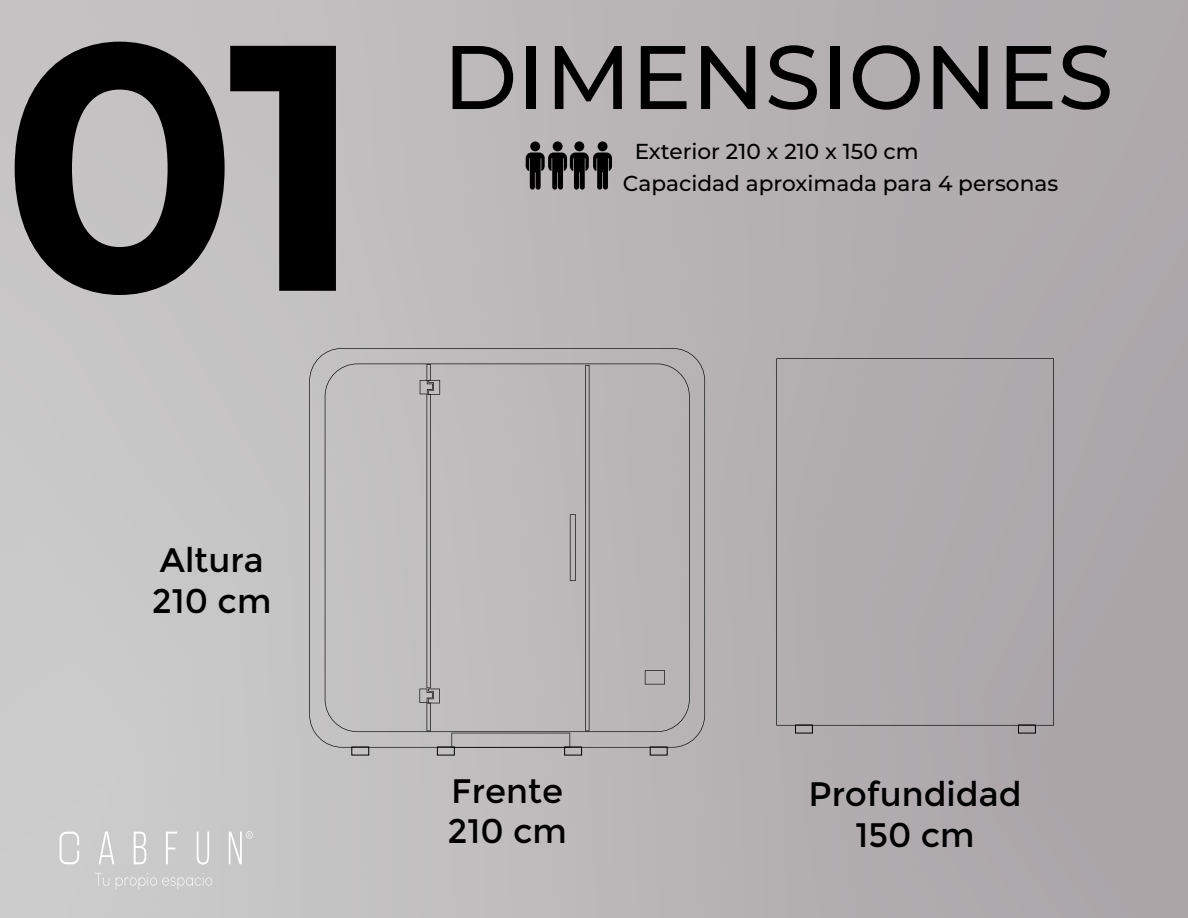
<style>
.page{position:relative;width:1188px;height:918px;background:#fff}
.page>*{position:absolute;margin:0;border:0;box-sizing:border-box;transform-origin:0 0}
.t1{font:700 349.95px "Montserrat";color:#000}
.t2{font:500 90px "Montserrat";color:#000}
.t3{font:33.9px/40.8px "Montserrat";color:#000}
.t4{font:500 21.6px "Montserrat";color:#000}
.t5{font:5.25px "Microsoft Phags Pa";color:#fff;scale:.9 1}
</style>
<div class="page">
<div style="left:0;top:0;width:1188px;height:918px;background:linear-gradient(to right,#cbcacb,#aaa4a7)"></div>
<svg style="left:60px;top:832px;width:19px;height:32px"></svg>
<svg style="left:166px;top:832px;width:11px;height:32px"></svg>
<svg style="left:197px;top:832px;width:12px;height:33px"></svg>
<svg style="left:99px;top:832px;width:15px;height:32px"></svg>
<svg style="left:134px;top:832px;width:12px;height:32px"></svg>
<svg style="left:95px;top:873px;width:14px;height:13px"></svg>
<svg style="left:116px;top:873px;width:96px;height:17px;background:#cfcecf"></svg>
<svg style="left:229px;top:831px;width:24px;height:33px"></svg>
<div style="left:598px;top:141px;width:10px;height:10px;background:#000;border-radius:50%"></div>
<div style="left:574px;top:141px;width:10px;height:10px;background:#000;border-radius:50%"></div>
<div style="left:553px;top:141px;width:10px;height:10px;background:#000;border-radius:50%"></div>
<svg style="left:526px;top:153px;width:86px;height:37px;background:#484647"></svg>
<div style="left:530px;top:141px;width:10px;height:10px;background:#000;border-radius:50%"></div>
<svg style="left:309px;top:348px;width:396px;height:400px;background:#b3b1b2"></svg>
<div style="left:325px;top:364px;width:365px;height:368px;background:#bdbbbc"></div>
<svg style="left:420px;top:689px;width:20px;height:14px"></svg>
<svg style="left:420px;top:380px;width:20px;height:15px"></svg>
<svg style="left:427px;top:703px;width:4px;height:28px"></svg>
<svg style="left:427px;top:394px;width:4px;height:294px"></svg>
<svg style="left:585px;top:365px;width:4px;height:366px"></svg>
<svg style="left:645px;top:670px;width:20px;height:14px"></svg>
<svg style="left:452px;top:733px;width:118px;height:15px;background:#adabac"></svg>
<svg style="left:570px;top:514px;width:6px;height:67px"></svg>
<svg style="left:427px;top:364px;width:4px;height:17px"></svg>
<div style="left:776px;top:358px;width:278px;height:368px;background:#afabad"></div>
<div style="left:437px;top:747px;width:18px;height:8px;border:1px solid #000"></div>
<div style="left:351px;top:747px;width:18px;height:8px;border:1px solid #000"></div>
<div style="left:650px;top:747px;width:18px;height:8px;border:1px solid #000"></div>
<div style="left:564px;top:747px;width:18px;height:8px;border:1px solid #000"></div>
<div style="left:1018px;top:725px;width:18px;height:8px;border:1px solid #000"></div>
<div style="left:795px;top:725px;width:18px;height:8px;border:1px solid #000"></div>
<h1 class="t1" style="left:1px;top:-86px;width:365px">01</h1>
<h2 class="t2" style="left:443px;top:14px;width:672px">DIMENSIONES</h2>
<p class="t4" style="left:635px;top:136px;width:286px">Exterior 210 x 210 x 150 cm</p>
<p class="t4" style="left:623px;top:168px;width:437px">Capacidad aproximada para 4 personas</p>
<h3 class="t3" style="left:152px;top:540px;width:121px">Altura<br>210 cm</h3>
<p class="t5" style="left:248px;top:831px;width:5px">R</p>
<h3 class="t3" style="left:447px;top:771px;width:121px">Frente<br>210 cm</h3>
<h3 class="t3" style="left:809px;top:774px;width:214px;text-align:center">Profundidad<br>150 cm</h3>
</div>
